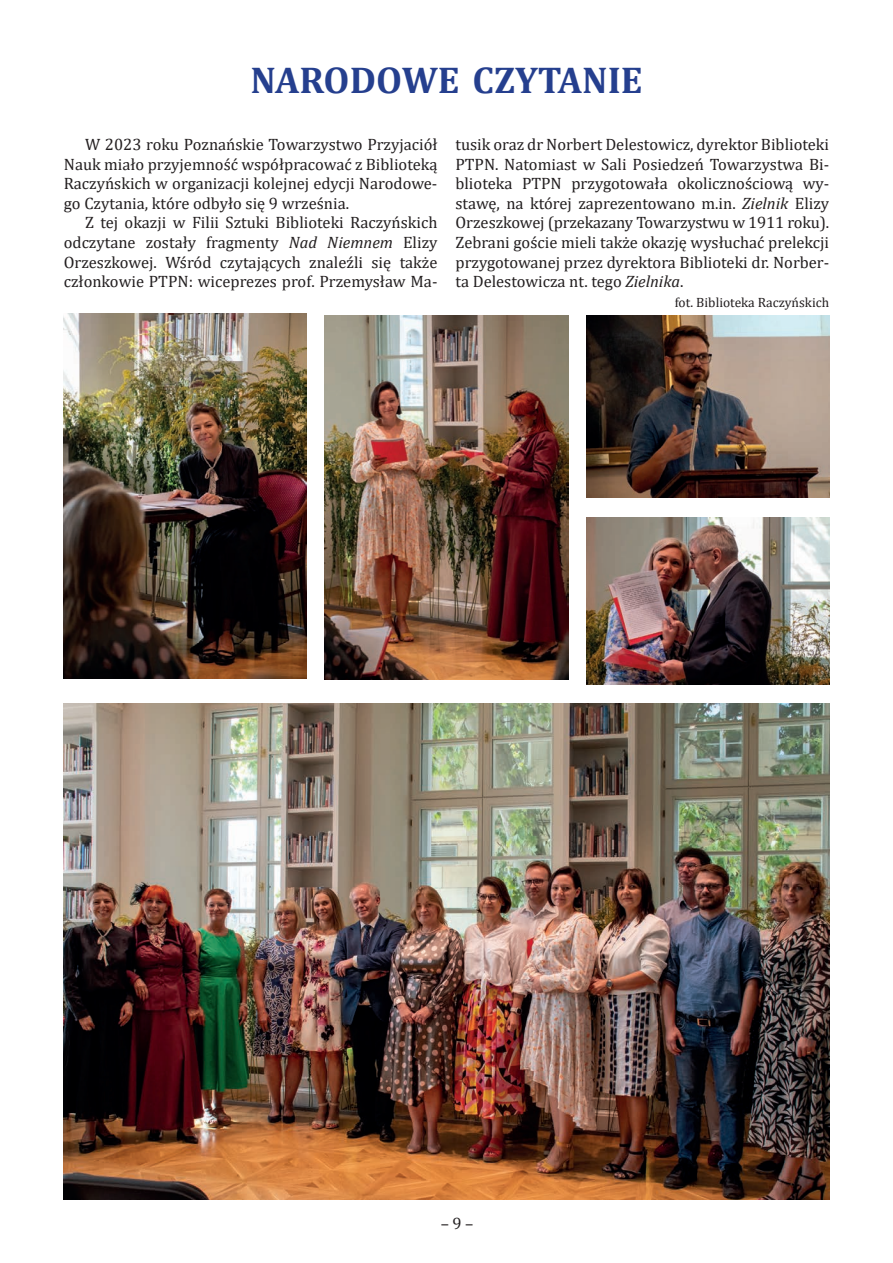
<style>
.page{position:relative;width:893px;height:1263px;background:#fff}
.page>*{position:absolute;margin:0;border:0;box-sizing:border-box;transform-origin:0 0}
.t1{font:700 37.5px "Cambria";color:#253f8e}
.t2{font:16.5px/19.6px "Cambria";color:#231f20;text-align:justify}
.t3{font:13.5px "Cambria";color:#231f20}
.s1{font-style:italic}
</style>
<div class="page">
<img style="left:586px;top:315px;width:243px;height:182px">
<img style="left:586px;top:517px;width:243px;height:168px">
<img style="left:64px;top:314px;width:243px;height:364px">
<img style="left:325px;top:315px;width:243px;height:364px">
<img style="left:64px;top:703px;width:765px;height:496px">
<h1 class="t1" style="left:250px;top:54px;width:394px">NARODOWE CZYTANIE</h1>
<p class="t2" style="left:64px;top:134px;width:375px;text-indent:21px">W 2023 roku Poznańskie Towarzystwo Przyjaciół Nauk miało przyjemność współpracować z Biblioteką Raczyńskich w organizacji kolejnej edycji Narodowe&shy;go Czytania, które odbyło się 9 września.</p>
<p class="t2" style="left:64px;top:213px;width:375px;text-indent:21px">Z tej okazji w Filii Sztuki Biblioteki Raczyńskich odczytane zostały fragmenty <span class="s1">Nad Niemnem</span> Elizy Orzeszkowej. Wśród czytających znaleźli się także członkowie PTPN: wiceprezes prof. Przemysław Ma-</p>
<p class="t2" style="left:455px;top:134px;width:375px">tusik oraz dr Norbert Delestowicz, dyrektor Biblioteki PTPN. Natomiast w Sali Posiedzeń Towarzystwa Bi&shy;blioteka PTPN przygotowała okolicznościową wy&shy;stawę, na której zaprezentowano m.in. <span class="s1">Zielnik</span> Elizy Orzeszkowej (przekazany Towarzystwu w 1911 roku).<br>Zebrani goście mieli także okazję wysłuchać prelekcji przygotowanej przez dyrektora Biblioteki dr. Norber&shy;ta Delestowicza nt. tego <span class="s1">Zielnika</span>.</p>
<p class="t3" style="left:675px;top:294px;width:156px">fot. Biblioteka Raczyńskich</p>
<p class="t2" style="left:441px;top:1213px;width:34px">– 9 –</p>
</div>
